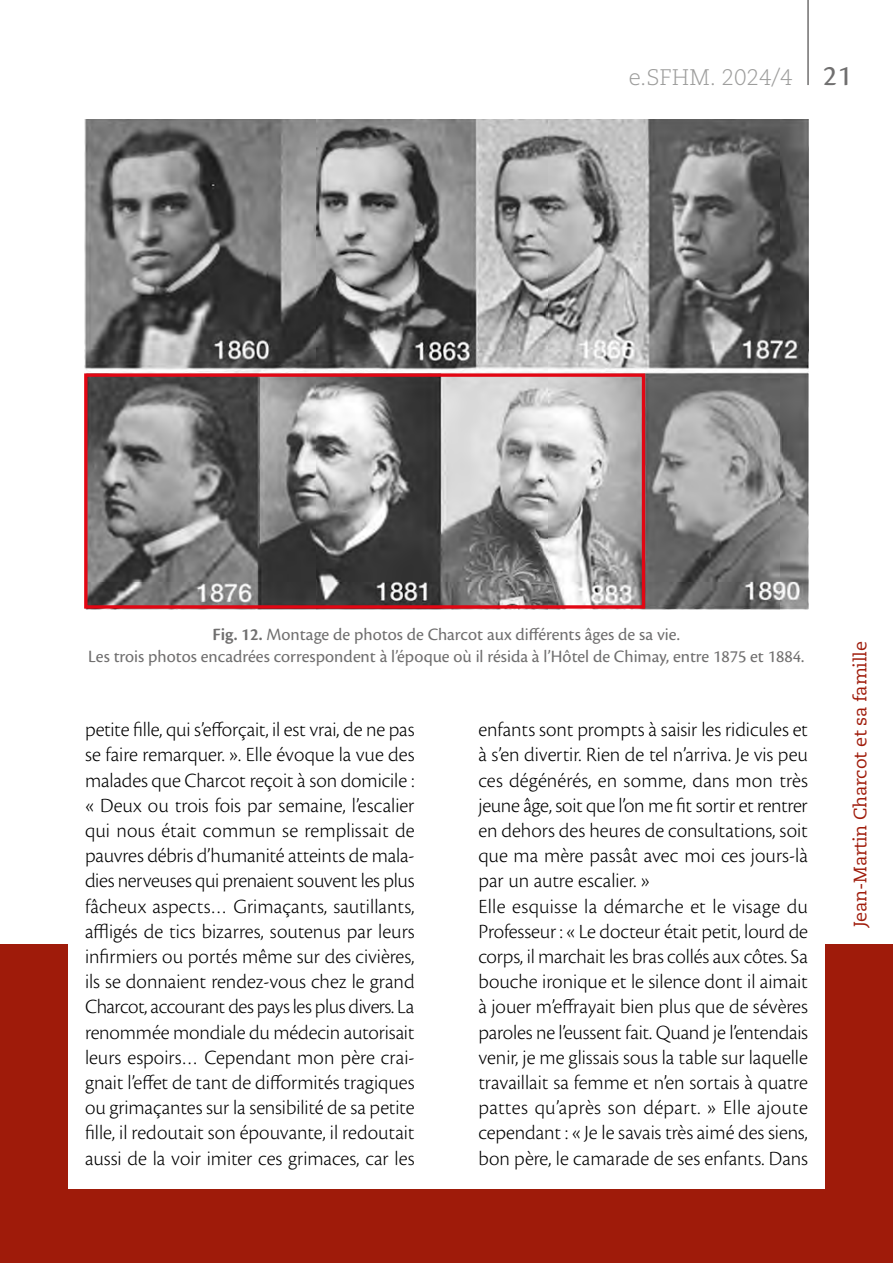
<style>
.page{position:relative;width:893px;height:1263px;background:#fff}
.page>*{position:absolute;margin:0;border:0;box-sizing:border-box;transform-origin:0 0}
.t1{font:300 22.5px "Caecilia LT Std";color:#9d9d9c}
.P6_TEXTE_COURANT_AVE{font:300 21px/25.2px "Cronos Pro";color:#000;text-align:justify}
.P6_TEXTE_COURANT_C14{font:300 21px/25.2px "Cronos Pro";color:#000;text-align:justify}
.P6_LEGENDE_c12{font:18px/21.6px "Cronos Pro";color:#706f6f;text-align:center}
.t2{font:18px "Caecilia LT Std";letter-spacing:-.01em;color:#9f1b0a}
.s1{font-family:"Cronos Pro Capt";font-weight:400;font-size:30px;color:#706f6f}
.s2{font-weight:600}
</style>
<div class="page">
<hr style="left:807px;top:0;width:2px;height:85px;background:#706f6f">
<div style="left:0;top:944px;width:893px;height:319px;background:#9f1b0a"></div>
<div style="left:68px;top:942px;width:757px;height:246px;background:#fff"></div>
<img style="left:84px;top:119px;width:725px;height:490px">
<div style="left:84px;top:373px;width:561px;height:236px;border:3px solid #e30613"></div>
<p class="t1" style="left:629px;top:64px;width:224px">e.SFHM. 2024/4 <span class="s1">21</span></p>
<p class="P6_LEGENDE_c12" style="left:88px;top:624px;width:718px"><span class="s2">Fig. 12.</span> Montage de photos de Charcot aux différents âges de sa vie.<br>Les trois photos encadrées correspondent à l’époque où il résida à l’Hôtel de Chimay, entre 1875 et 1884.</p>
<p class="P6_TEXTE_COURANT_AVE" style="left:85px;top:717px;width:331px">petite fille, qui s’efforçait, il est vrai, de ne pas se faire remarquer. ». Elle évoque la vue des malades que Charcot reçoit à son domicile : « Deux ou trois fois par semaine, l’escalier qui nous était commun se remplissait de pauvres débris d’humanité atteints de mala&shy;dies nerveuses qui prenaient souvent les plus fâcheux aspects… Grimaçants, sautillants, affligés de tics bizarres, soutenus par leurs infirmiers ou portés même sur des civières, ils se donnaient rendez-vous chez le grand Charcot, accourant des pays les plus divers. La renommée mondiale du médecin autorisait leurs espoirs… Cependant mon père crai&shy;gnait l’effet de tant de difformités tragiques ou grimaçantes sur la sensibilité de sa petite fille, il redoutait son épouvante, il redoutait aussi de la voir imiter ces grimaces, car les</p>
<p class="P6_TEXTE_COURANT_AVE" style="left:478px;top:717px;width:331px">enfants sont prompts à saisir les ridicules et à s’en divertir. Rien de tel n’arriva. Je vis peu ces dégénérés, en somme, dans mon très jeune âge, soit que l’on me fit sortir et rentrer en dehors des heures de consultations, soit que ma mère passât avec moi ces jours-là par un autre escalier. »</p>
<p class="P6_TEXTE_COURANT_C14" style="left:478px;top:893px;width:331px">Elle esquisse la démarche et le visage du Professeur : « Le docteur était petit, lourd de corps, il marchait les bras collés aux côtes. Sa bouche ironique et le silence dont il aimait à jouer m’effrayait bien plus que de sévères paroles ne l’eussent fait. Quand je l’entendais venir, je me glissais sous la table sur laquelle travaillait sa femme et n’en sortais à quatre pattes qu’après son départ. » Elle ajoute cependant : « Je le savais très aimé des siens, bon père, le camarade de ses enfants. Dans</p>
<p class="t2" style="left:850px;top:927px;width:288px;rotate:-90deg">Jean-Martin Charcot et sa famille</p>
</div>
